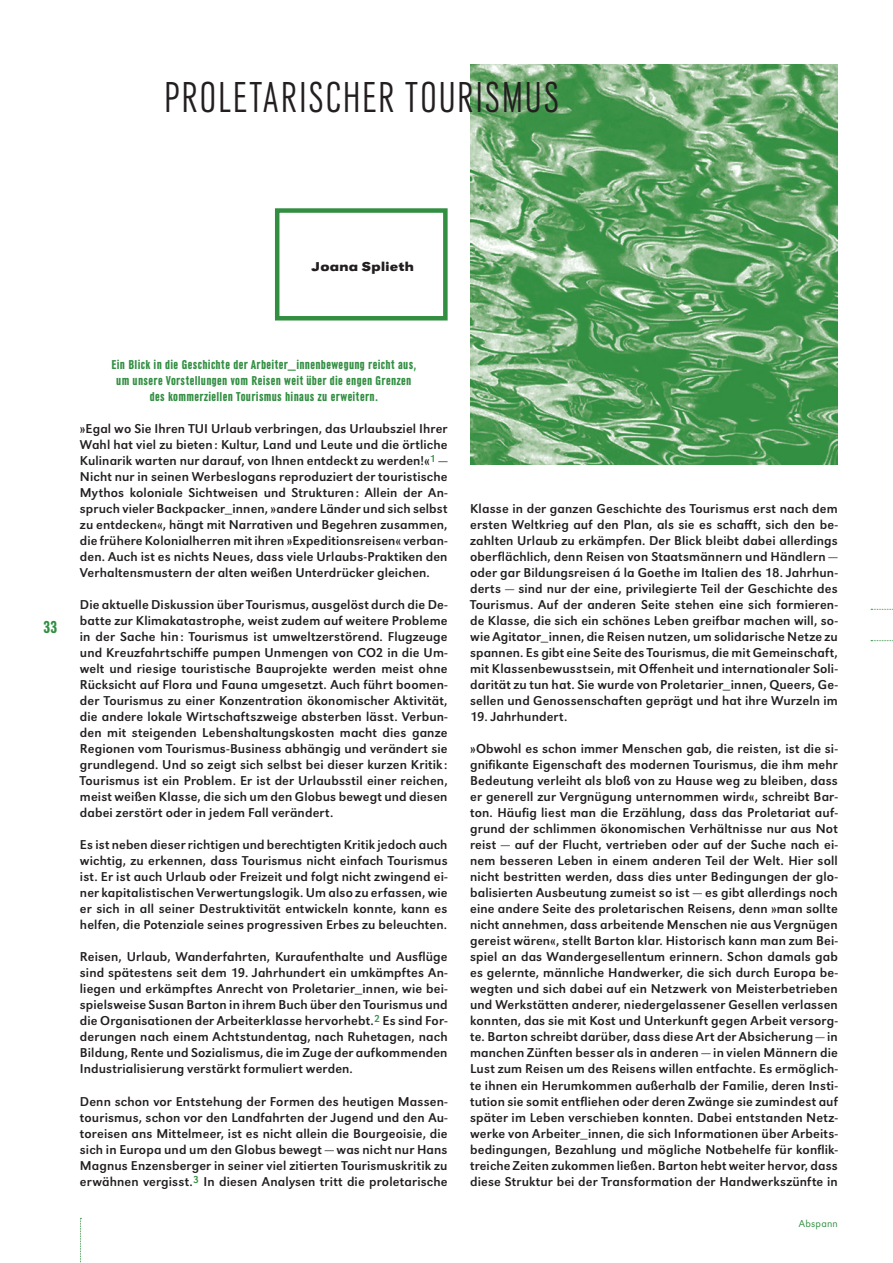
<style>
.page{position:relative;width:893px;height:1263px;background:#fff}
.page>*{position:absolute;margin:0;border:0;box-sizing:border-box;transform-origin:0 0}
.t1{font:300 45px "URW Grotesk Con";letter-spacing:.045em;color:#231f20}
.t2{font:700 18px "URW Grotesk Con";color:#328f42}
.t3{font:13.35px/16px "URW Grotesk";letter-spacing:.01em;color:#231f20;text-align:justify}
.t4{font:700 13.35px/16px "URW Grotesk Con";letter-spacing:.025em;color:#328f42;text-align:center}
.t5{font:700 13.35px "URW Grotesk Ext Wid";letter-spacing:.025em;color:#231f20}
.t6{font:300 10.5px "URW Grotesk";letter-spacing:.015em;color:#328f42}
</style>
<div class="page">
<img style="left:470px;top:64px;width:368px;height:401px">
<svg style="left:80px;top:1218px;width:1px;height:45px"></svg>
<svg style="left:871px;top:609px;width:22px;height:1px"></svg>
<svg style="left:871px;top:640px;width:22px;height:1px"></svg>
<div style="left:275px;top:208px;width:173px;height:112px;border:4px solid #328f42"></div>
<h1 class="t1" style="left:164px;top:74px;width:396px">PROLETARISCHER TOURISMUS</h1>
<p class="t5" style="left:312px;top:258px;width:104px">Joana Splieth</p>
<h2 class="t2" style="left:44px;top:617px;width:16px">33</h2>
<p class="t4" style="left:112px;top:356px;width:306px">Ein Blick in die Geschichte der Arbeiter_innenbewegung reicht aus, um unsere Vorstellungen vom Reisen weit über die engen Grenzen des kommerziellen Tourismus hinaus zu erweitern.</p>
<p class="t3" style="left:80px;top:420px;width:369px">»Egal wo Sie Ihren TUI Urlaub verbringen, das Urlaubsziel Ihrer Wahl hat viel zu bieten : Kultur, Land und Leute und die örtliche Kulinarik warten nur darauf, von Ihnen entdeckt zu werden!«<sup>1</sup> — Nicht nur in seinen Werbeslogans reproduziert der touristische Mythos koloniale Sichtweisen und Strukturen : Allein der An&shy;spruch vieler Backpacker_innen, »andere Länder und sich selbst zu entdecken«, hängt mit Narrativen und Begehren zusammen, die frühere Kolonialherren mit ihren »Expeditionsreisen« verban&shy;den. Auch ist es nichts Neues, dass viele Urlaubs-Praktiken den Verhaltensmustern der alten weißen Unterdrücker gleichen.</p>
<p class="t3" style="left:80px;top:596px;width:369px">Die aktuelle Diskussion über Tourismus, ausgelöst durch die De&shy;batte zur Klimakatastrophe, weist zudem auf weitere Probleme in der Sache hin : Tourismus ist umweltzerstörend. Flugzeuge und Kreuzfahrtschiffe pumpen Unmengen von CO2 in die Um&shy;welt und riesige touristische Bauprojekte werden meist ohne Rücksicht auf Flora und Fauna umgesetzt. Auch führt boomen&shy;der Tourismus zu einer Konzentration ökonomischer Aktivität, die andere lokale Wirtschaftszweige absterben lässt. Verbun&shy;den mit steigenden Lebenshaltungskosten macht dies ganze Regionen vom Tourismus-Business abhängig und verändert sie grundlegend. Und so zeigt sich selbst bei dieser kurzen Kritik :<br>Tourismus ist ein Problem. Er ist der Urlaubsstil einer reichen, meist weißen Klasse, die sich um den Globus bewegt und diesen dabei zerstört oder in jedem Fall verändert.</p>
<p class="t3" style="left:80px;top:837px;width:369px">Es ist neben dieser richtigen und berechtigten Kritik jedoch auch wichtig, zu erkennen, dass Tourismus nicht einfach Tourismus ist. Er ist auch Urlaub oder Freizeit und folgt nicht zwingend ei&shy;ner kapitalistischen Verwertungslogik. Um also zu erfassen, wie er sich in all seiner Destruktivität entwickeln konnte, kann es helfen, die Potenziale seines progressiven Erbes zu beleuchten.</p>
<p class="t3" style="left:80px;top:949px;width:369px">Reisen, Urlaub, Wanderfahrten, Kuraufenthalte und Ausflüge sind spätestens seit dem 19. Jahrhundert ein umkämpftes An&shy;liegen und erkämpftes Anrecht von Proletarier_innen, wie bei&shy;spielsweise Susan Barton in ihrem Buch über den Tourismus und die Organisationen der Arbeiterklasse hervorhebt.<sup>2</sup> Es sind For&shy;derungen nach einem Achtstundentag, nach Ruhetagen, nach Bildung, Rente und Sozialismus, die im Zuge der aufkommenden Industrialisierung verstärkt formuliert werden.</p>
<p class="t3" style="left:80px;top:1093px;width:369px">Denn schon vor Entstehung der Formen des heutigen Massen&shy;tourismus, schon vor den Landfahrten der Jugend und den Au&shy;toreisen ans Mittelmeer, ist es nicht allein die Bourgeoisie, die sich in Europa und um den Globus bewegt — was nicht nur Hans Magnus Enzensberger in seiner viel zitierten Tourismuskritik zu erwähnen vergisst.<sup>3</sup> In diesen Analysen tritt die proletarische</p>
<p class="t3" style="left:470px;top:500px;width:369px">Klasse in der ganzen Geschichte des Tourismus erst nach dem ersten Weltkrieg auf den Plan, als sie es schafft, sich den be&shy;zahlten Urlaub zu erkämpfen. Der Blick bleibt dabei allerdings oberflächlich, denn Reisen von Staatsmännern und Händlern — oder gar Bildungsreisen á la Goethe im Italien des 18. Jahrhun&shy;derts — sind nur der eine, privilegierte Teil der Geschichte des Tourismus. Auf der anderen Seite stehen eine sich formieren&shy;de Klasse, die sich ein schönes Leben greifbar machen will, so&shy;wie Agitator_innen, die Reisen nutzen, um solidarische Netze zu spannen. Es gibt eine Seite des Tourismus, die mit Gemeinschaft, mit Klassenbewusstsein, mit Offenheit und internationaler Soli&shy;darität zu tun hat. Sie wurde von Proletarier_innen, Queers, Ge&shy;sellen und Genossenschaften geprägt und hat ihre Wurzeln im</p>
<p class="t3" style="left:470px;top:708px;width:99px">19. Jahrhundert.</p>
<p class="t3" style="left:470px;top:740px;width:369px">»Obwohl es schon immer Menschen gab, die reisten, ist die si&shy;gnifikante Eigenschaft des modernen Tourismus, die ihm mehr Bedeutung verleiht als bloß von zu Hause weg zu bleiben, dass er generell zur Vergnügung unternommen wird«, schreibt Bar&shy;ton. Häufig liest man die Erzählung, dass das Proletariat auf&shy;grund der schlimmen ökonomischen Verhältnisse nur aus Not reist — auf der Flucht, vertrieben oder auf der Suche nach ei&shy;nem besseren Leben in einem anderen Teil der Welt. Hier soll nicht bestritten werden, dass dies unter Bedingungen der glo&shy;balisierten Ausbeutung zumeist so ist — es gibt allerdings noch eine andere Seite des proletarischen Reisens, denn »man sollte nicht annehmen, dass arbeitende Menschen nie aus Vergnügen gereist wären«, stellt Barton klar. Historisch kann man zum Bei&shy;spiel an das Wandergesellentum erinnern. Schon damals gab es gelernte, männliche Handwerker, die sich durch Europa be&shy;wegten und sich dabei auf ein Netzwerk von Meisterbetrieben und Werkstätten anderer, niedergelassener Gesellen verlassen konnten, das sie mit Kost und Unterkunft gegen Arbeit versorg&shy;te. Barton schreibt darüber, dass diese Art der Absicherung — in manchen Zünften besser als in anderen — in vielen Männern die Lust zum Reisen um des Reisens willen entfachte. Es ermöglich&shy;te ihnen ein Herumkommen außerhalb der Familie, deren Insti&shy;tution sie somit entfliehen oder deren Zwänge sie zumindest auf später im Leben verschieben konnten. Dabei entstanden Netz&shy;werke von Arbeiter_innen, die sich Informationen über Arbeits&shy;bedingungen, Bezahlung und mögliche Notbehelfe für konflik&shy;treiche Zeiten zukommen ließen. Barton hebt weiter hervor, dass diese Struktur bei der Transformation der Handwerkszünfte in</p>
<p class="t6" style="left:799px;top:1218px;width:40px">Abspann</p>
</div>
